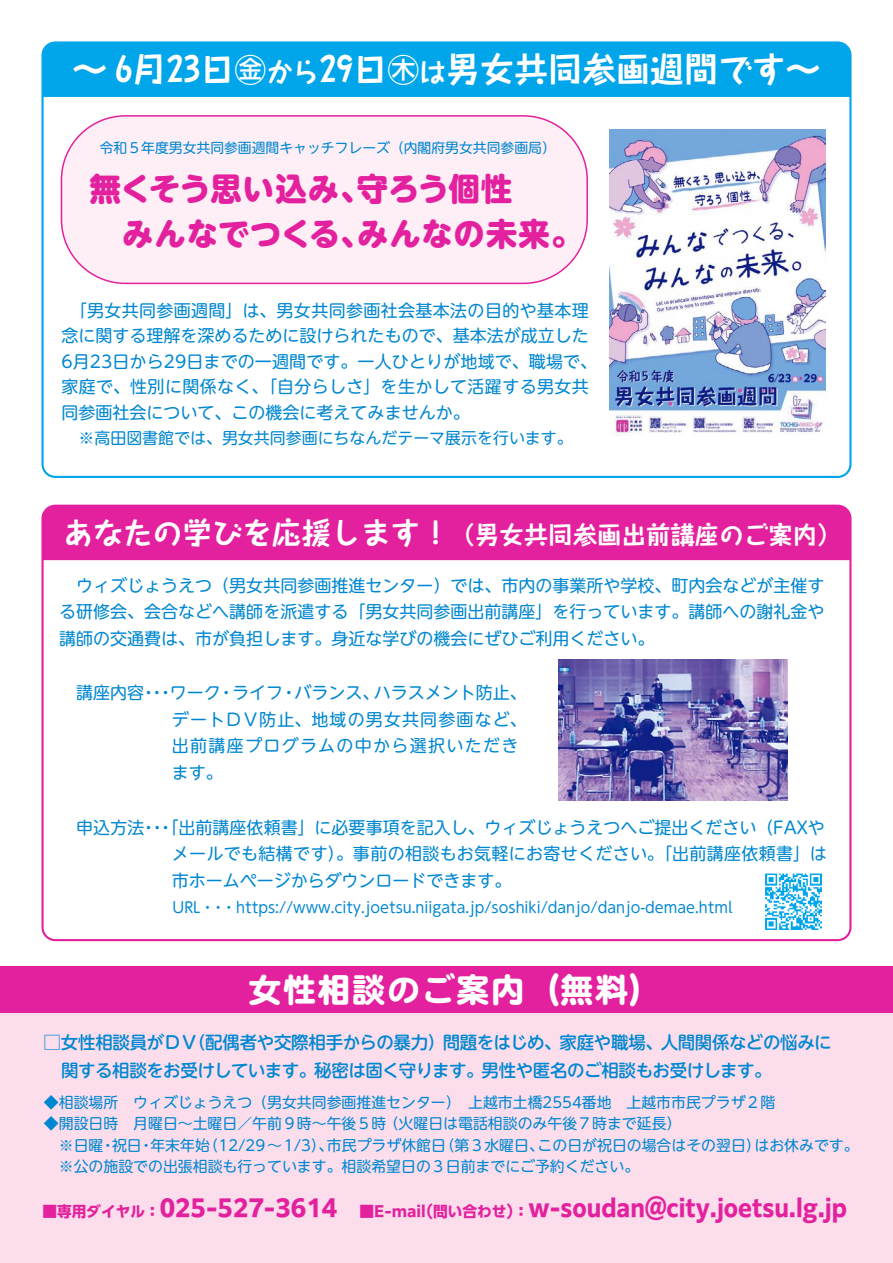
<style>
.page{position:relative;width:893px;height:1263px;background:#fff}
.page>*{position:absolute;margin:0;border:0;box-sizing:border-box;transform-origin:0 0}
.t1{font:700 34.05px "Taka Hand Std";color:#fff}
.t2{font:34.05px "DF Maru Gothic Std W9";letter-spacing:.02em;color:#fff}
.t3{font:800 31.95px/45px "UD Shin M Go Pr 6";letter-spacing:.025em;color:#e3219e}
.t4{font:700 29.7px "Taka Hand Std";color:#fff}
.t5{font:700 26.55px "Taka Hand Std";color:#fff}
.t6{font:700 24.45px "Taka Hand Std";color:#fff}
.t7{font:700 23.4px "PUD Shin Go Pr 6 N";color:#e3219e;scale:.92 1}
.t8{font:700 23.4px "PUD Shin Go Pr 6 N";color:#e3219e}
.t9{font:700 18px "PUD Shin Go Pr 6 N";color:#e3219e}
.t10{font:500 17.55px/27.8px "UD Shin M Go Pr 6";letter-spacing:-.025em;color:#0087d1}
.t11{font:16.95px/25.5px "UD Shin M Go Pro";color:#0087d1}
.t12{font:16.95px/26.5px "UD Shin M Go Pro";letter-spacing:.02em;color:#0087d1}
.t13{font:16.95px/26.5px "UD Shin M Go Pro";letter-spacing:.075em;color:#0087d1}
.t14{font:15.9px "UD Shin M Go Pro";color:#0087d1}
.t15{font:14.85px/21.3px "UD Shin M Go Pr 6";color:#0087d1}
.t16{font:14.85px "UD Shin M Go Pro";color:#0087d1;scale:.96 1}
.t17{font:700 14.85px "PUD Shin Go Pr 6 N";color:#e3219e}
.t18{font:13.8px "UD Shin M Go Pro";color:#0087d1}
.s1{font-family:"UD Shin Go Pr 6 N";font-weight:500;font-size:31.95px}
.s2{font-size:26.55px}
.s3{font-size:34.05px}
.s4{font-size:24.45px}
.s5{font-size:14.85px}
</style>
<div class="page">
<div style="left:0;top:1013px;width:893px;height:250px;background:#fbddec"></div>
<div style="left:61px;top:116px;width:526px;height:167px;background:#feeef5;border-radius:64px"></div>
<div style="left:61px;top:115px;width:527px;height:169px;border:2px solid #e3219e;border-radius:64px"></div>
<div style="left:0;top:966px;width:893px;height:47px;background:#e3219e"></div>
<div style="left:44px;top:506px;width:806px;height:54px;background:#e3219e"></div>
<div style="left:41px;top:505px;width:810px;height:436px;border:2px solid #e3219e;border-radius:13px"></div>
<div style="left:44px;top:44px;width:806px;height:53px;background:#00a5ea"></div>
<div style="left:41px;top:41px;width:810px;height:437px;border:2px solid #00a5ea;border-radius:13px"></div>
<img style="left:610px;top:130px;width:215px;height:305px">
<img style="left:558px;top:659px;width:229px;height:142px">
<img style="left:765px;top:873px;width:57px;height:57px">
<h1 class="t1" style="left:319px;top:45px;width:502px">29日<span class="s1">㊍</span><span class="s2">は</span>男女共同参画週間です~</h1>
<h1 class="t1" style="left:73px;top:45px;width:129px">～ 月6 23</h1>
<h3 class="t5" style="left:200px;top:53px;width:121px"><span class="s3">日</span><span class="s1">㊎</span>から</h3>
<p class="t18" style="left:100px;top:136px;width:458px">令和５年度男女共同参画週間キャッチフレーズ（内閣府男女共同参画局(</p>
<h2 class="t3" style="left:357px;top:164px;width:227px;text-indent:-267px">無くそう思い込み、<br>みんなの未来。</h2>
<h2 class="t3" style="left:357px;top:164px;width:157px">守ろう個性</h2>
<h2 class="t3" style="left:90px;top:210px;width:283px">　みんなでつくる、</h2>
<p class="t11" style="left:61px;top:296px;width:537px">　「男女共同参画週間」は、男女共同参画社会基本法の目的や基本理念に関する理解を深めるために設けられたもので、基本法が成立した6月23日から29日までの一週間です。一人ひとりが地域で、職場で、家庭で、性別に関係なく、「自分らしさ」を生かして活躍する男女共同参画社会について、この機会に考えてみませんか。</p>
<p class="t14" style="left:78px;top:425px;width:496px">※高田図書館では、男女共同参画にちなんだテーマ展示を行います。</p>
<h3 class="t4" style="left:64px;top:512px;width:413px">あなたの学びを応援します！<span class="s4">（</span></h3>
<h3 class="t6" style="left:475px;top:518px;width:368px">男女共同参画出前講座のご案内(</h3>
<p class="t11" style="left:59px;top:571px;width:767px;line-height:26.5px;text-align:justify">　ウィズじょうえつ（男女共同参画推進センター）では、市内の事業所や学校、町内会などが主催する研修会、会合などへ講師を派遣する「男女共同参画出前講座」を行っています。講師への謝礼金や講師の交通費は、市が負担します。身近な学びの機会にぜひご利用ください。</p>
<p class="t11" style="left:374px;top:679px;width:155px">ハラスメント防止、</p>
<p class="t11" style="left:294px;top:679px;width:87px">バランス、</p>
<p class="t11" style="left:76px;top:679px;width:70px">講座内容</p>
<p class="t11" style="left:232px;top:679px;width:53px">ライフ</p>
<p class="t11" style="left:170px;top:679px;width:53px">ワーク</p>
<p class="t11" style="left:140px;top:679px;width:36px">・・・</p>
<p class="t11" style="left:218px;top:679px;width:19px">・</p>
<p class="t11" style="left:280px;top:679px;width:19px">・</p>
<p class="t13" style="left:172px;top:705px;width:356px">デートＤＶ防止、地域の男女共同参画など、出前講座プログラムの中から選択いただきます。</p>
<p class="t11" style="left:140px;top:813px;width:686px">・・・「出前講座依頼書」に必要事項を記入し、ウィズじょうえつへご提出ください（FAXや</p>
<p class="t11" style="left:76px;top:813px;width:70px">申込方法</p>
<p class="t12" style="left:172px;top:840px;width:656px">メールでも結構です）。事前の相談もお気軽にお寄せください。「出前講座依頼書」は市ホームページからダウンロードできます。</p>
<p class="t16" style="left:173px;top:895px;width:584px">URL・・・https://www.city.joetsu.niigata.jp/soshiki/danjo/danjo-demae.html</p>
<h1 class="t2" style="left:248px;top:971px;width:417px">女性相談のご案内（無料(</h1>
<p class="t10" style="left:44px;top:1027px;width:729px">□女性相談員がＤＶ<br>　関する相談をお受けしています。秘密は固く守ります。男性や匿名のご相談もお受けします。</p>
<p class="t10" style="left:188px;top:1027px;width:645px">（配偶者や交際相手からの暴力）問題をはじめ、家庭や職場、人間関係などの悩みに</p>
<p class="t15" style="left:384px;top:1091px;width:393px;text-indent:-340px">◆相談場所　ウィズじょうえつ（男女共同参画推進センター）　上越市土橋2554番地　上越市市民プラザ２階（火曜日は電話相談のみ午後７時まで延長(</p>
<p class="t15" style="left:44px;top:1112px;width:76px">◆開設日時</p>
<p class="t15" style="left:133px;top:1112px;width:254px">月曜日～土曜日／午前９時～午後５時</p>
<p class="t15" style="left:538px;top:1133px;width:225px">この日が祝日の場合はその翌日）</p>
<p class="t15" style="left:327px;top:1133px;width:121px">市民プラザ休館日</p>
<p class="t15" style="left:204px;top:1133px;width:131px">（12/29～1/3）、</p>
<p class="t15" style="left:440px;top:1133px;width:106px">（第３水曜日、</p>
<p class="t15" style="left:150px;top:1133px;width:61px">年末年始</p>
<p class="t15" style="left:112px;top:1133px;width:31px">祝日</p>
<p class="t15" style="left:754px;top:1133px;width:106px">はお休みです。</p>
<p class="t15" style="left:44px;top:1133px;width:597px">　※日曜<br>　※公の施設での出張相談も行っています。相談希望日の３日前までにご予約ください。</p>
<p class="t15" style="left:100px;top:1133px;width:16px">・</p>
<p class="t15" style="left:139px;top:1133px;width:16px">・</p>
<h3 class="t7" style="left:528px;top:1195px;width:348px">w-soudan＠city.joetsu l g. .jp</h3>
<h3 class="t8" style="left:145px;top:1195px;width:194px"><span class="s5">：</span>025-527-3614</h3>
<p class="t17" style="left:418px;top:1203px;width:112px">（問い合わせ：）</p>
<p class="t17" style="left:42px;top:1203px;width:104px">■専用ダイヤル</p>
<p class="t17" style="left:374px;top:1203px;width:53px">E-mail</p>
<p class="t9" style="left:337px;top:1200px;width:38px">　 <span class="s5">■</span></p>
</div>
